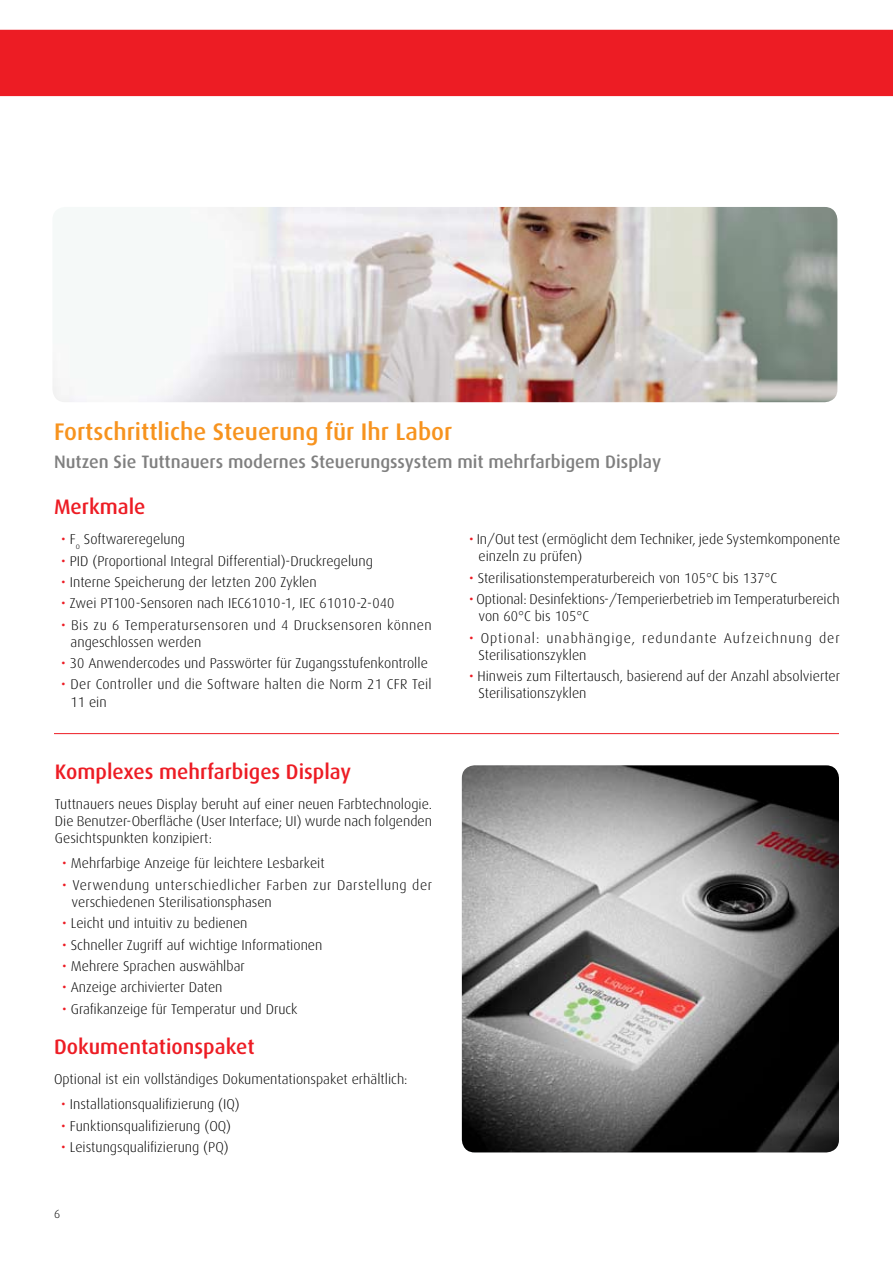
<style>
.page{position:relative;width:893px;height:1263px;background:#fff}
.page>*{position:absolute;margin:0;border:0;box-sizing:border-box;transform-origin:0 0}
.t1{font:500 24px "Dax";color:#f7931e}
.t2{font:500 21px "Dax";color:#ed1c24}
.t3{font:500 18px "Dax";color:#808080}
.t4{font:300 14.25px/17.1px "Dax";color:#000}
.t5{font:300 14.25px/17.1px "Dax";letter-spacing:.035em;color:#000}
.t6{font:300 14.25px/17.1px "Dax";letter-spacing:.03em;color:#000}
.t7{font:300 14.25px/17.1px "Dax";letter-spacing:.07em;color:#000}
.t8{font:300 14.25px/17.1px "Dax";letter-spacing:.02em;color:#000}
.t9{font:300 12px "Dax";color:#000}
.s1{font-weight:400;color:#ed1c24}
</style>
<div class="page">
<div style="left:0;top:30px;width:893px;height:66px;background:#ed1c24"></div>
<img style="left:462px;top:765px;width:377px;height:387px">
<hr style="left:54px;top:733px;width:785px;height:1px;background:#ed1c24">
<img style="left:53px;top:207px;width:784px;height:195px">
<h1 class="t1" style="left:54px;top:418px;width:400px">Fortschrittliche Steuerung für Ihr Labor</h1>
<p class="t3" style="left:54px;top:451px;width:609px">Nutzen Sie Tuttnauers modernes Steuerungssystem mit mehrfarbigem Display</p>
<h2 class="t2" style="left:54px;top:495px;width:93px">Merkmale</h2>
<p class="t4" style="left:61px;top:531px;width:125px"><span class="s1">•</span> F<sub>o</sub> Softwareregelung</p>
<p class="t4" style="left:61px;top:552px;width:313px"><span class="s1">•</span> PID (Proportional Integral Differential)-Druckregelung</p>
<p class="t4" style="left:61px;top:574px;width:257px"><span class="s1">•</span> Interne Speicherung der letzten 200 Zyklen</p>
<p class="t4" style="left:61px;top:595px;width:335px"><span class="s1">•</span> Zwei PT100-Sensoren nach IEC61010-1, IEC 61010-2-040</p>
<p class="t6" style="left:71px;top:616px;width:363px;text-indent:-9px"><span class="s1">•</span> Bis zu 6 Temperatursensoren und 4 Drucksensoren können angeschlossen werden</p>
<p class="t4" style="left:61px;top:655px;width:368px"><span class="s1">•</span> 30 Anwendercodes und Passwörter für Zugangsstufenkontrolle</p>
<p class="t8" style="left:71px;top:676px;width:363px;text-indent:-9px"><span class="s1">•</span> Der Controller und die Software halten die Norm 21 CFR Teil<br>11 ein</p>
<p class="t4" style="left:478px;top:531px;width:363px;text-indent:-9px"><span class="s1">•</span> In/Out test (ermöglicht dem Techniker, jede Systemkomponente einzeln zu prüfen)</p>
<p class="t4" style="left:469px;top:569px;width:310px"><span class="s1">•</span> Sterilisationstemperaturbereich von 105°C bis 137°C</p>
<p class="t4" style="left:478px;top:591px;width:363px;text-indent:-9px"><span class="s1">•</span> Optional: Desinfektions-/Temperierbetrieb im Temperaturbereich von 60°C bis 105°C</p>
<p class="t7" style="left:478px;top:629px;width:363px;text-indent:-9px"><span class="s1">•</span> Optional: unabhängige, redundante Aufzeichnung der<br>Sterilisationszyklen</p>
<p class="t4" style="left:478px;top:668px;width:363px;text-indent:-9px"><span class="s1">•</span> Hinweis zum Filtertausch, basierend auf der Anzahl absolvierter<br>Sterilisationszyklen</p>
<h2 class="t2" style="left:55px;top:760px;width:298px">Komplexes mehrfarbiges Display</h2>
<p class="t4" style="left:55px;top:795px;width:379px;text-align:justify">Tuttnauers neues Display beruht auf einer neuen Farbtechnologie.<br>Die Benutzer-Oberfläche (User Interface; UI) wurde nach folgenden Gesichtspunkten konzipiert:</p>
<p class="t4" style="left:62px;top:855px;width:264px"><span class="s1">•</span> Mehrfarbige Anzeige für leichtere Lesbarkeit</p>
<p class="t5" style="left:72px;top:876px;width:362px;text-indent:-9px"><span class="s1">•</span> Verwendung unterschiedlicher Farben zur Darstellung der verschiedenen Sterilisationsphasen</p>
<p class="t4" style="left:62px;top:915px;width:187px"><span class="s1">•</span> Leicht und intuitiv zu bedienen</p>
<p class="t4" style="left:62px;top:936px;width:262px"><span class="s1">•</span> Schneller Zugriff auf wichtige Informationen</p>
<p class="t4" style="left:62px;top:958px;width:184px"><span class="s1">•</span> Mehrere Sprachen auswählbar</p>
<p class="t4" style="left:62px;top:979px;width:162px"><span class="s1">•</span> Anzeige archivierter Daten</p>
<p class="t4" style="left:62px;top:1000px;width:237px"><span class="s1">•</span> Grafikanzeige für Temperatur und Druck</p>
<h2 class="t2" style="left:54px;top:1035px;width:202px">Dokumentationspaket</h2>
<p class="t4" style="left:54px;top:1070px;width:355px">Optional ist ein vollständiges Dokumentationspaket erhältlich:</p>
<p class="t4" style="left:61px;top:1096px;width:180px"><span class="s1">•</span> Installationsqualifizierung (IQ)</p>
<p class="t4" style="left:61px;top:1117px;width:171px"><span class="s1">•</span> Funktionsqualifizierung (OQ)</p>
<p class="t4" style="left:61px;top:1139px;width:169px"><span class="s1">•</span> Leistungsqualifizierung (PQ)</p>
<p class="t9" style="left:54px;top:1207px;width:8px">6</p>
</div>
